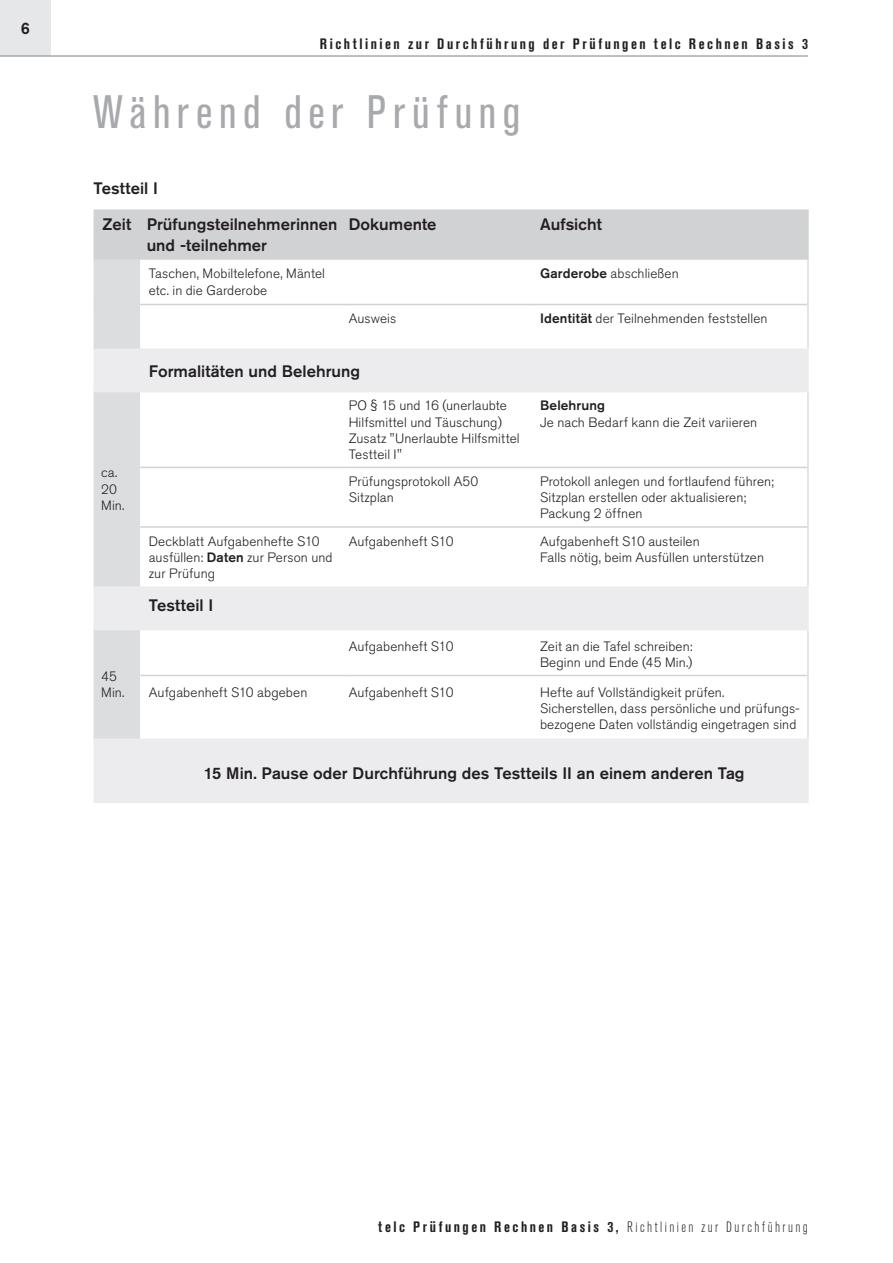
<style>
.page{position:relative;width:893px;height:1263px;background:#fff}
.page>*{position:absolute;margin:0;border:0;box-sizing:border-box;transform-origin:0 0}
._11_Fließtext{font:condensed 46.5px "Akzidenz Grotesk Pro";letter-spacing:.145em;color:#a8a9ad}
._11_Fließtext-2{font:500 16.5px/21px "Akzidenz Grotesk Pro";letter-spacing:.005em;color:#231f20}
._02_1_Zwischenübersc{font:500 16.5px "Akzidenz Grotesk Pro";letter-spacing:.005em;color:#231f20}
.t1{font:700 condensed 15px "Akzidenz Grotesk Pro";letter-spacing:.165em;color:#231f20}
._11_Fließtext-3{font:300 13.5px/16.2px "Akzidenz Grotesk Pro";letter-spacing:.01em;color:#231f20}
._11_Fließtext-4{font:500 13.5px "Akzidenz Grotesk Pro";letter-spacing:.01em;color:#231f20}
.s1{font-weight:500}
.s2{font-weight:300}
</style>
<div class="page">
<div style="left:0;top:0;width:51px;height:55px;background:#e6e7e9"></div>
<hr style="left:0;top:55px;width:808px;height:2px;background:#a8a9ad">
<svg style="left:94px;top:209px;width:713px;height:139px"></svg>
<svg style="left:140px;top:260px;width:667px;height:88px"></svg>
<svg style="left:94px;top:350px;width:713px;height:453px"></svg>
<hr style="left:807px;top:260px;width:2px;height:44px;background:#dcdddf">
<hr style="left:807px;top:304px;width:2px;height:44px;background:#dcdddf">
<hr style="left:807px;top:392px;width:2px;height:75px;background:#dcdddf">
<hr style="left:807px;top:467px;width:2px;height:60px;background:#dcdddf">
<hr style="left:807px;top:527px;width:2px;height:59px;background:#dcdddf">
<hr style="left:807px;top:630px;width:2px;height:45px;background:#dcdddf">
<hr style="left:807px;top:675px;width:2px;height:63px;background:#dcdddf">
<hr style="left:807px;top:209px;width:2px;height:51px;background:#d1d2d4">
<hr style="left:140px;top:304px;width:204px;height:1px;background:#d1d2d4">
<hr style="left:344px;top:304px;width:192px;height:1px;background:#d1d2d4">
<hr style="left:536px;top:304px;width:271px;height:1px;background:#d1d2d4">
<hr style="left:140px;top:467px;width:204px;height:1px;background:#d1d2d4">
<hr style="left:344px;top:467px;width:192px;height:1px;background:#d1d2d4">
<hr style="left:536px;top:467px;width:271px;height:1px;background:#d1d2d4">
<hr style="left:140px;top:526px;width:204px;height:2px;background:#d1d2d4">
<hr style="left:344px;top:526px;width:192px;height:2px;background:#d1d2d4">
<hr style="left:536px;top:526px;width:271px;height:2px;background:#d1d2d4">
<hr style="left:140px;top:675px;width:204px;height:1px;background:#d1d2d4">
<hr style="left:344px;top:675px;width:192px;height:1px;background:#d1d2d4">
<hr style="left:536px;top:675px;width:271px;height:1px;background:#d1d2d4">
<hr style="left:94px;top:348px;width:46px;height:2px;background:#ececee">
<hr style="left:140px;top:348px;width:204px;height:2px;background:#ececee">
<hr style="left:344px;top:348px;width:192px;height:2px;background:#ececee">
<hr style="left:536px;top:348px;width:273px;height:2px;background:#ececee">
<hr style="left:807px;top:350px;width:2px;height:41px;background:#ececee">
<hr style="left:94px;top:391px;width:46px;height:1px;background:#ececee">
<hr style="left:140px;top:391px;width:204px;height:1px;background:#ececee">
<hr style="left:344px;top:391px;width:192px;height:1px;background:#ececee">
<hr style="left:536px;top:391px;width:273px;height:1px;background:#ececee">
<hr style="left:94px;top:586px;width:46px;height:2px;background:#ececee">
<hr style="left:140px;top:586px;width:204px;height:2px;background:#ececee">
<hr style="left:344px;top:586px;width:192px;height:2px;background:#ececee">
<hr style="left:536px;top:586px;width:273px;height:2px;background:#ececee">
<hr style="left:807px;top:588px;width:2px;height:41px;background:#ececee">
<hr style="left:94px;top:629px;width:46px;height:1px;background:#ececee">
<hr style="left:140px;top:629px;width:204px;height:1px;background:#ececee">
<hr style="left:344px;top:629px;width:192px;height:1px;background:#ececee">
<hr style="left:536px;top:629px;width:273px;height:1px;background:#ececee">
<hr style="left:94px;top:738px;width:46px;height:2px;background:#ececee">
<hr style="left:140px;top:738px;width:204px;height:2px;background:#ececee">
<hr style="left:344px;top:738px;width:192px;height:2px;background:#ececee">
<hr style="left:536px;top:738px;width:273px;height:2px;background:#ececee">
<hr style="left:807px;top:740px;width:2px;height:63px;background:#ececee">
<hr style="left:94px;top:304px;width:46px;height:1px;background:#dcdddf">
<p class="_11_Fließtext-2" style="left:21px;top:17px;width:11px">6</p>
<p class="t1" style="left:320px;top:34px;width:490px">Richtlinien zur Durchführung der Prüfungen telc Rechnen Basis 3</p>
<p class="_11_Fließtext" style="left:94px;top:82px;width:428px">Während der Prüfung</p>
<p class="_02_1_Zwischenübersc" style="left:94px;top:178px;width:66px">Testteil I</p>
<p class="_11_Fließtext-2" style="left:103px;top:214px;width:30px">Zeit</p>
<p class="_11_Fließtext-2" style="left:147px;top:214px;width:192px">Prüfungsteilnehmerinnen und -teilnehmer</p>
<p class="_11_Fließtext-2" style="left:349px;top:214px;width:89px">Dokumente</p>
<p class="_11_Fließtext-2" style="left:540px;top:214px;width:63px">Aufsicht</p>
<p class="_11_Fließtext-3" style="left:149px;top:266px;width:178px">Taschen, Mobiltelefone, Mäntel etc. in die Garderobe</p>
<p class="_11_Fließtext-3" style="left:540px;top:266px;width:140px"><span class="s1">Garderobe</span> abschließen</p>
<p class="_11_Fließtext-3" style="left:349px;top:310px;width:49px">Ausweis</p>
<p class="_11_Fließtext-3" style="left:540px;top:310px;width:229px"><span class="s1">Identität</span> der Teilnehmenden feststellen</p>
<p class="_11_Fließtext-3" style="left:101px;top:465px;width:25px">ca.<br>20<br>Min.</p>
<p class="_11_Fließtext-3" style="left:101px;top:668px;width:17px">45</p>
<p class="_11_Fließtext-3" style="left:101px;top:684px;width:25px">Min.</p>
<p class="_11_Fließtext-2" style="left:149px;top:360px;width:213px">Formalitäten und Belehrung</p>
<p class="_11_Fließtext-3" style="left:349px;top:397px;width:160px">PO § 15 und 16 (unerlaubte<br>Hilfsmittel und Täuschung)</p>
<p class="_11_Fließtext-3" style="left:349px;top:430px;width:172px">Zusatz "Unerlaubte Hilfsmittel<br>Testteil I"</p>
<p class="_11_Fließtext-3" style="left:349px;top:473px;width:131px">Prüfungsprotokoll A50</p>
<p class="_11_Fließtext-3" style="left:349px;top:489px;width:47px">Sitzplan</p>
<p class="_11_Fließtext-4" style="left:540px;top:397px;width:67px">Belehrung</p>
<p class="_11_Fließtext-3" style="left:540px;top:414px;width:219px">Je nach Bedarf kann die Zeit variieren</p>
<p class="_11_Fließtext-3" style="left:540px;top:473px;width:235px">Protokoll anlegen und fortlaufend führen;<br>Sitzplan erstellen oder aktualisieren;</p>
<p class="_11_Fließtext-3" style="left:540px;top:506px;width:104px">Packung 2 öffnen</p>
<p class="_11_Fließtext-3" style="left:149px;top:533px;width:185px">Deckblatt Aufgabenhefte S10 ausfüllen: <span class="s1">Daten</span> zur Person und zur Prüfung</p>
<p class="_11_Fließtext-3" style="left:349px;top:533px;width:106px">Aufgabenheft S10</p>
<p class="_11_Fließtext-3" style="left:540px;top:533px;width:161px">Aufgabenheft S10 austeilen</p>
<p class="_11_Fließtext-3" style="left:540px;top:549px;width:226px">Falls nötig, beim Ausfüllen unterstützen</p>
<p class="_11_Fließtext-2" style="left:149px;top:594px;width:66px">Testteil I</p>
<p class="_11_Fließtext-3" style="left:349px;top:638px;width:106px">Aufgabenheft S10</p>
<p class="_11_Fließtext-3" style="left:540px;top:638px;width:154px">Zeit an die Tafel schreiben:<br>Beginn und Ende (45 Min.)</p>
<p class="_11_Fließtext-3" style="left:149px;top:684px;width:160px">Aufgabenheft S10 abgeben</p>
<p class="_11_Fließtext-3" style="left:349px;top:684px;width:106px">Aufgabenheft S10</p>
<p class="_11_Fließtext-3" style="left:540px;top:684px;width:186px">Hefte auf Vollständigkeit prüfen.</p>
<p class="_11_Fließtext-3" style="left:540px;top:700px;width:261px">Sicherstellen, dass persönliche und prüfungs&shy;bezogene Daten vollständig eingetragen sind</p>
<p class="_11_Fließtext-2" style="left:204px;top:762px;width:542px">15 Min. Pause oder Durchführung des Testteils II an einem anderen Tag</p>
<p class="t1" style="left:378px;top:1217px;width:431px">telc Prüfungen Rechnen Basis 3, <span class="s2">Richtlinien zur Durchführung</span></p>
</div>
